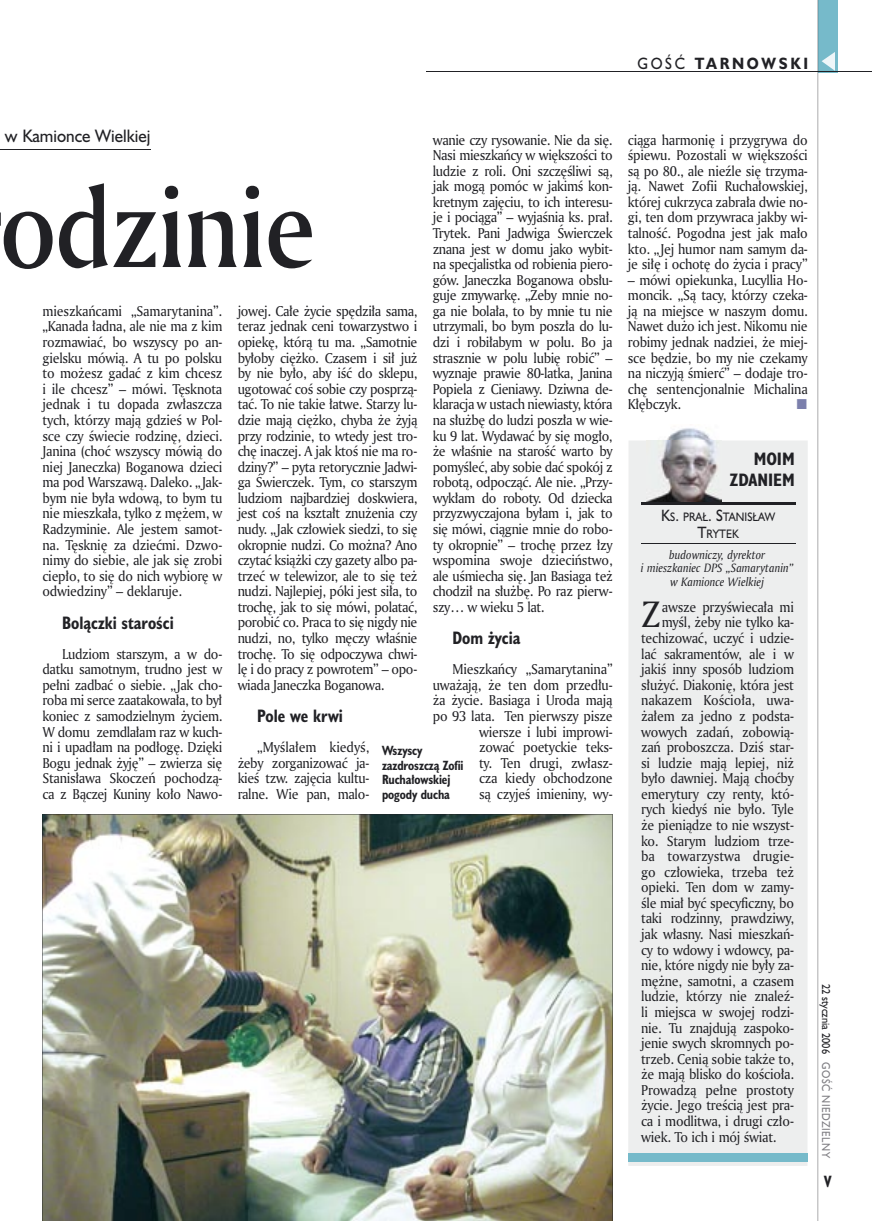
<style>
.page{position:relative;width:872px;height:1221px;background:#fff}
.page>*{position:absolute;margin:0;border:0;box-sizing:border-box;transform-origin:0 0}
.t1{font:108px "Amerigo Md PL";letter-spacing:-.02em;color:#212125;scale:.9 1}
.t2{font:35.55px "Amerigo PL";color:#212125;scale:.94 1}
.t3{font:700 16.5px "Humanst 521 Cn PL";color:#212125;scale:.94 1}
.t4{font:16.5px "Humanst 521 PL";color:#212125;scale:.94 1}
.t5{font:700 16.5px/21px "Humanst 521 Cn PL";color:#212125;text-align:right}
.t6{font:700 15px "Humanst 521 PL";letter-spacing:.2em;color:#212125;scale:.9 1}
.t7{font:700 15px "Humanst 521 Cn PL";color:#212125;scale:.94 1}
.t8{font:13.8px/15.6px "Amerigo PL";letter-spacing:-.02em;color:#212125;text-align:justify;scale:.94 1}
.t9{font:13.8px "Amerigo PL";color:#212125;scale:.94 1}
.t10{font:700 12.3px/14.4px "Humanst 521 Cn PL";letter-spacing:-.01em;color:#212125;scale:.94 1}
.t11{font:italic 11.7px/13.5px "Amerigo PL";color:#212125;text-align:center;scale:.94 1}
.t12{font:11.25px/16.5px "Humanst 521 PL";color:#212125;text-align:center;scale:.9 1}
.t13{font:10.5px "Humanst 521 PL";letter-spacing:.05em;color:#7f7e83;scale:.9 1}
.t14{font:10.5px "Humanst 521 PL";color:#212125;scale:.9 1}
.s1{font-weight:400}
.s2{font-size:15px}
</style>
<div class="page">
<div style="left:818px;top:0;width:19px;height:72px;background:#76baca"></div>
<hr style="left:817px;top:0;width:1px;height:1220px;background:#212125">
<svg style="left:821px;top:52px;width:14px;height:19px"></svg>
<hr style="left:425px;top:72px;width:447px;height:1px;background:#212125">
<hr style="left:0;top:149px;width:150px;height:1px;background:#212125">
<div style="left:628px;top:440px;width:179px;height:725px;background:#edeeee"></div>
<div style="left:628px;top:1152px;width:180px;height:9px;background:#76baca"></div>
<img style="left:646px;top:428px;width:75px;height:74px">
<hr style="left:641px;top:502px;width:154px;height:1px;background:#212125">
<hr style="left:641px;top:504px;width:154px;height:1px;background:#212125">
<hr style="left:641px;top:543px;width:154px;height:1px;background:#212125">
<img style="left:43px;top:814px;width:570px;height:406px">
<p class="t6" style="left:637px;top:53px;width:191px"><span class="s1">GOŚĆ</span> TARNOWSKI</p>
<p class="t4" style="left:5px;top:124px;width:156px">w Kamionce Wielkiej</p>
<h1 class="t1" style="left:0;top:156px;width:352px">odzinie</h1>
<p class="t8" style="left:433px;top:131px;width:193px">wanie czy rysowanie. Nie da się.<br>Nasi mieszkańcy w większości to ludzie z roli. Oni szczęśliwi są, jak mogą pomóc w jakimś kon&shy;kretnym zajęciu, to ich interesu&shy;je i pociąga” – wyjaśnia ks. prał.<br>Trytek. Pani Jadwiga Świerczek znana jest w domu jako wybit&shy;na specjalistka od robienia piero&shy;gów. Janeczka Boganowa obsłu&shy;guje zmywarkę. „Żeby mnie no&shy;ga nie bolała, to by mnie tu nie utrzymali, bo bym poszła do lu&shy;dzi i robiłabym w polu. Bo ja strasznie w polu lubię robić” – wyznaje prawie 80-latka, Janina Popiela z Cieniawy. Dziwna de&shy;klaracja w ustach niewiasty, która na służbę do ludzi poszła w wie&shy;ku 9 lat. Wydawać by się mogło, że właśnie na starość warto by pomyśleć, aby sobie dać spokój z robotą, odpocząć. Ale nie. „Przy&shy;wykłam do roboty. Od dziecka przyzwyczajona byłam i, jak to się mówi, ciągnie mnie do robo&shy;ty okropnie” – trochę przez łzy wspomina swoje dzieciństwo, ale uśmiecha się. Jan Basiaga też chodził na służbę. Po raz pierw&shy;szy… w wieku 5 lat.</p>
<p class="t3" style="left:452px;top:626px;width:74px">Dom życia</p>
<p class="t8" style="left:433px;top:661px;width:193px;text-align:right">Mieszkańcy „Samarytanina” uważają, że ten dom przedłu&shy;ża życie. Basiaga i Uroda mają po 93 lata. Ten pierwszy pisze wiersze i lubi improwi-<br>zować poetyckie teks-<br>ty. Ten drugi, zwłasz-<br>cza kiedy obchodzone<br>są czyjeś imieniny, wy-</p>
<p class="t8" style="left:238px;top:303px;width:193px">jowej. Całe życie spędziła sama, teraz jednak ceni towarzystwo i opiekę, którą tu ma. „Samotnie byłoby ciężko. Czasem i sił już by nie było, aby iść do sklepu, ugotować coś sobie czy posprzą&shy;tać. To nie takie łatwe. Starzy lu&shy;dzie mają ciężko, chyba że żyją przy rodzinie, to wtedy jest tro&shy;chę inaczej. A jak ktoś nie ma ro&shy;dziny?” – pyta retorycznie Jadwi&shy;ga Świerczek. Tym, co starszym ludziom najbardziej doskwiera, jest coś na kształt znużenia czy nudy. „Jak człowiek siedzi, to się okropnie nudzi. Co można? Ano czytać książki czy gazety albo pa&shy;trzeć w telewizor, ale to się też nudzi. Najlepiej, póki jest siła, to trochę, jak to się mówi, polatać, porobić co. Praca to się nigdy nie nudzi, no, tylko męczy właśnie trochę. To się odpoczywa chwi&shy;lę i do pracy z powrotem” – opo&shy;wiada Janeczka Boganowa.</p>
<p class="t3" style="left:257px;top:704px;width:93px">Pole we krwi</p>
<p class="t8" style="left:238px;top:739px;width:141px;text-indent:20px">„Myślałem kiedyś, żeby zorganizować ja&shy;kieś tzw. zajęcia kultu&shy;ralne. Wie pan, malo-</p>
<p class="t8" style="left:43px;top:303px;width:193px">mieszkańcami „Samarytanina”. „Kanada ładna, ale nie ma z kim rozmawiać, bo wszyscy po an&shy;gielsku mówią. A tu po polsku to możesz gadać z kim chcesz i ile chcesz” – mówi. Tęsknota jednak i tu dopada zwłaszcza tych, którzy mają gdzieś w Pol&shy;sce czy świecie rodzinę, dzieci.<br>Janina (choć wszyscy mówią do niej Janeczka) Boganowa dzieci ma pod Warszawą. Daleko. „Jak&shy;bym nie była wdową, to bym tu nie mieszkała, tylko z mężem, w Radzyminie. Ale jestem samot&shy;na. Tęsknię za dziećmi. Dzwo&shy;nimy do siebie, ale jak się zrobi ciepło, to się do nich wybiorę w odwiedziny” – deklaruje.</p>
<p class="t3" style="left:62px;top:611px;width:120px">Bolączki starości</p>
<p class="t8" style="left:43px;top:645px;width:193px;text-indent:20px">Ludziom starszym, a w do&shy;datku samotnym, trudno jest w pełni zadbać o siebie. „Jak cho&shy;roba mi serce zaatakowała, to był koniec z samodzielnym życiem.<br>W domu zemdlałam raz w kuch&shy;ni i upadłam na podłogę. Dzięki Bogu jednak żyję” – zwierza się Stanisława Skoczeń pochodzą&shy;ca z Bączej Kuniny koło Nawo-</p>
<p class="t10" style="left:382px;top:743px;width:88px">Wszyscy zazdroszczą Zofii<br>Ruchałowskiej pogody ducha</p>
<p class="t8" style="left:628px;top:131px;width:193px">ciąga harmonię i przygrywa do śpiewu. Pozostali w większości są po 80., ale nieźle się trzyma&shy;ją. Nawet Zofii Ruchałowskiej, której cukrzyca zabrała dwie no&shy;gi, ten dom przywraca jakby wi&shy;talność. Pogodna jest jak mało kto. „Jej humor nam samym da&shy;je siłę i ochotę do życia i pracy”</p>
<p class="t8" style="left:628px;top:271px;width:193px">– mówi opiekunka, Lucyllia Ho&shy;moncik. „Są tacy, którzy czeka&shy;ją na miejsce w naszym domu.<br>Nawet dużo ich jest. Nikomu nie robimy jednak nadziei, że miej&shy;sce będzie, bo my nie czekamy na niczyją śmierć” – dodaje tro&shy;chę sentencjonalnie Michalina Kłębczyk.</p>
<p class="t5" style="left:730px;top:448px;width:66px">MOIM<br>ZDANIEM</p>
<p class="t12" style="left:661px;top:508px;width:128px"><span class="s2">K</span>S<span class="s2">.</span> PRAŁ<span class="s2">. S</span>TANISŁAW<br><span class="s2">T</span>RYTEK</p>
<p class="t11" style="left:641px;top:547px;width:164px">budowniczy, dyrektor<br>i mieszkaniec DPS „Samarytanin” w Kamionce Wielkiej</p>
<h2 class="t2" style="left:641px;top:591px;width:22px">Z</h2>
<p class="t8" style="left:662px;top:598px;width:142px">awsze przyświecała mi</p>
<p class="t8" style="left:662px;top:614px;width:142px">myśl, żeby nie tylko ka-</p>
<p class="t8" style="left:641px;top:630px;width:164px">techizować, uczyć i udzie-</p>
<p class="t8" style="left:641px;top:645px;width:164px">lać sakramentów, ale i w</p>
<p class="t8" style="left:641px;top:661px;width:164px">jakiś inny sposób ludziom</p>
<p class="t8" style="left:641px;top:676px;width:164px">służyć. Diakonię, która jest</p>
<p class="t8" style="left:641px;top:692px;width:164px">nakazem Kościoła, uwa-</p>
<p class="t8" style="left:641px;top:707px;width:164px">żałem za jedno z podsta-</p>
<p class="t8" style="left:641px;top:723px;width:164px">wowych zadań, zobowią-</p>
<p class="t8" style="left:641px;top:739px;width:164px">zań proboszcza. Dziś star-</p>
<p class="t8" style="left:641px;top:754px;width:164px">si ludzie mają lepiej, niż</p>
<p class="t8" style="left:641px;top:770px;width:164px">było dawniej. Mają choćby</p>
<p class="t8" style="left:641px;top:785px;width:164px">emerytury czy renty, któ-</p>
<p class="t8" style="left:641px;top:801px;width:164px">rych kiedyś nie było. Tyle</p>
<p class="t8" style="left:641px;top:816px;width:164px">że pieniądze to nie wszyst-</p>
<p class="t8" style="left:641px;top:832px;width:164px">ko. Starym ludziom trze-</p>
<p class="t9" style="left:641px;top:847px;width:164px">ba towarzystwa drugie-</p>
<p class="t8" style="left:641px;top:863px;width:164px">go człowieka, trzeba też</p>
<p class="t8" style="left:641px;top:879px;width:164px">opieki. Ten dom w zamy-</p>
<p class="t8" style="left:641px;top:894px;width:164px">śle miał być specyficzny, bo</p>
<p class="t8" style="left:641px;top:910px;width:164px">taki rodzinny, prawdziwy,</p>
<p class="t8" style="left:641px;top:925px;width:164px">jak własny. Nasi mieszkań-</p>
<p class="t8" style="left:641px;top:941px;width:164px">cy to wdowy i wdowcy, pa-</p>
<p class="t8" style="left:641px;top:957px;width:164px">nie, które nigdy nie były za-</p>
<p class="t8" style="left:641px;top:972px;width:164px">mężne, samotni, a czasem</p>
<p class="t8" style="left:641px;top:988px;width:164px">ludzie, którzy nie znaleź-</p>
<p class="t8" style="left:641px;top:1003px;width:164px">li miejsca w swojej rodzi-</p>
<p class="t8" style="left:641px;top:1019px;width:164px">nie. Tu znajdują zaspoko-</p>
<p class="t8" style="left:641px;top:1034px;width:164px">jenie swych skromnych po-</p>
<p class="t8" style="left:641px;top:1050px;width:164px">trzeb. Cenią sobie także to,</p>
<p class="t8" style="left:641px;top:1066px;width:164px">że mają blisko do kościoła.</p>
<p class="t8" style="left:641px;top:1081px;width:164px">Prowadzą pełne prostoty</p>
<p class="t8" style="left:641px;top:1097px;width:164px">życie. Jego treścią jest pra-</p>
<p class="t8" style="left:641px;top:1112px;width:164px">ca i modlitwa, i drugi czło-</p>
<p class="t8" style="left:641px;top:1128px;width:145px">wiek. To ich i mój świat.</p>
<p class="t14" style="left:833px;top:983px;width:79px;rotate:90deg">22 stycznia 2006</p>
<p class="t13" style="left:833px;top:1062px;width:108px;rotate:90deg">GOŚĆ NIEDZIELNY</p>
<p class="t7" style="left:824px;top:1171px;width:9px">V</p>
</div>
